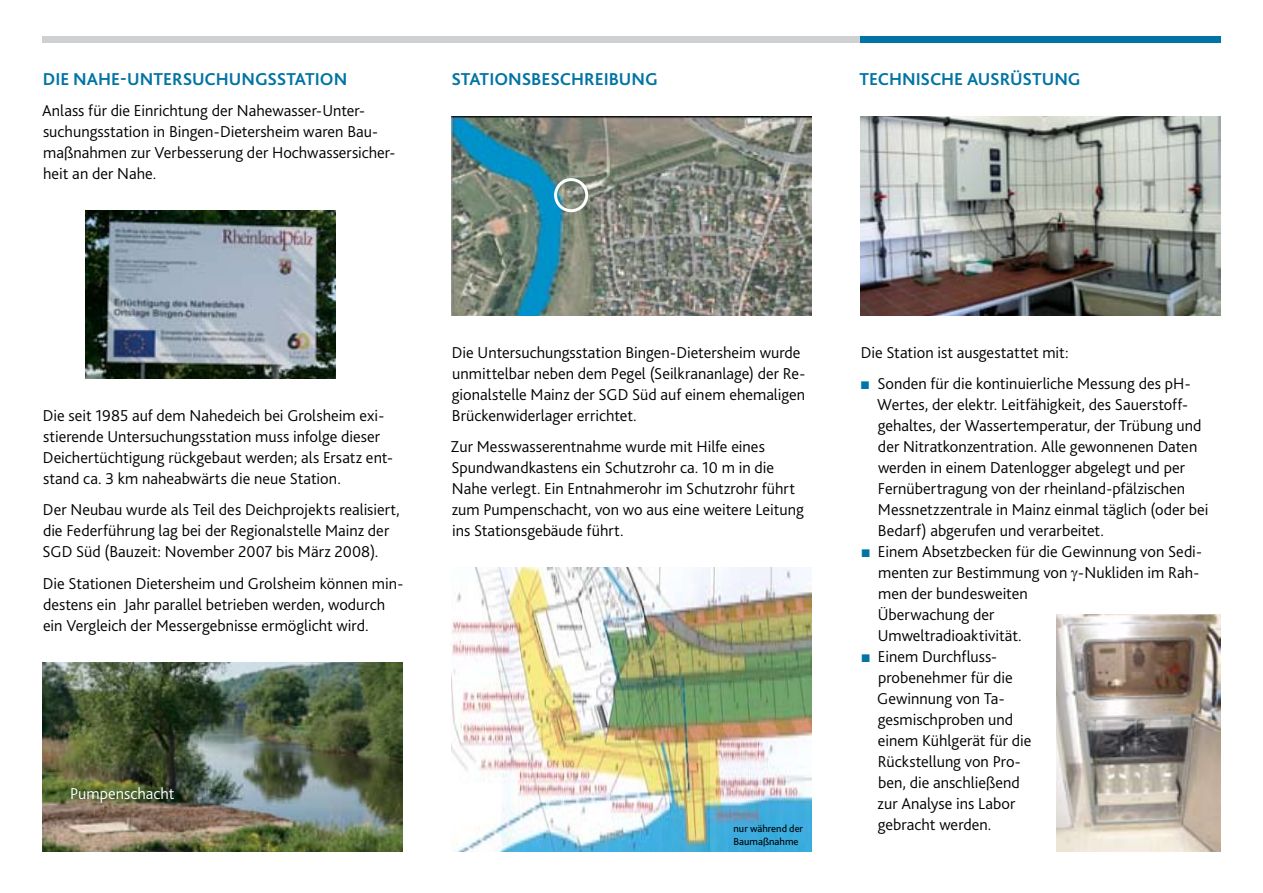
<style>
.page{position:relative;width:1263px;height:893px;background:#fff}
.page>*{position:absolute;margin:0;border:0;box-sizing:border-box;transform-origin:0 0}
.t1{font:700 18px "Bliss 2";color:#0074a4}
.t2{font:300 16.5px/21px "Bliss 2";color:#000}
.t3{font:300 16.5px "Bliss 2";color:#fff}
.t4{font:10.5px/12.6px "Bliss 2";color:#000}
.s1{font-family:"Arial";font-weight:400;color:#0074a4}
</style>
<div class="page">
<div style="left:43px;top:36px;width:817px;height:7px;background:#ced0d1"></div>
<div style="left:860px;top:36px;width:360px;height:7px;background:#0074a4"></div>
<img style="left:451px;top:568px;width:360px;height:283px">
<img style="left:1056px;top:614px;width:164px;height:237px">
<img style="left:86px;top:211px;width:250px;height:168px">
<img style="left:860px;top:116px;width:360px;height:200px">
<img style="left:43px;top:662px;width:360px;height:189px">
<img style="left:451px;top:116px;width:360px;height:200px">
<div style="left:554px;top:178px;width:34px;height:34px;border:3px solid #fff;border-radius:50%"></div>
<p class="t1" style="left:43px;top:68px;width:306px">DI E NAHE-U NTERSUCHUNGSSTATION</p>
<p class="t2" style="left:42px;top:100px;width:355px">Anlass für die Einrichtung der Nahewasser-Unter&shy;suchungsstation in Bingen-Dietersheim waren Bau&shy;maßnahmen zur Verbesserung der Hochwassersicher&shy;heit an der Nahe.</p>
<p class="t1" style="left:451px;top:68px;width:208px">STATIONSBESCHREIBUNG</p>
<p class="t1" style="left:859px;top:68px;width:223px">TECHNISCHE AUSRÜSTUNG</p>
<p class="t2" style="left:43px;top:404px;width:351px">Die seit 1985 auf dem Nahedeich bei Grolsheim exi&shy;stierende Untersuchungsstation muss infolge dieser Deichertüchtigung rückgebaut werden; als Ersatz ent&shy;stand ca. 3 km naheabwärts die neue Station.</p>
<p class="t2" style="left:42px;top:499px;width:359px">Der Neubau wurde als Teil des Deichprojekts realisiert, die Federführung lag bei der Regionalstelle Mainz der<br>SGD Süd (Bauzeit: November 2007 bis März 2008).</p>
<p class="t2" style="left:43px;top:572px;width:362px">Die Stationen Dietersheim und Grolsheim können min&shy;destens ein Jahr parallel betrieben werden, wodurch ein Vergleich der Messergebnisse ermöglicht wird.</p>
<p class="t2" style="left:452px;top:341px;width:355px">Die Untersuchungsstation Bingen-Dietersheim wurde unmittelbar neben dem Pegel (Seilkrananlage) der Re&shy;gionalstelle Mainz der SGD Süd auf einem ehemaligen Brückenwiderlager errichtet.</p>
<p class="t2" style="left:450px;top:436px;width:355px">Zur Messwasserentnahme wurde mit Hilfe eines Spundwandkastens ein Schutzrohr ca. 10 m in die Nahe verlegt. Ein Entnahmerohr im Schutzrohr führt zum Pumpenschacht, von wo aus eine weitere Leitung ins Stationsgebäude führt.</p>
<p class="t3" style="left:70px;top:783px;width:106px">Pumpenschacht</p>
<p class="t4" style="left:733px;top:822px;width:71px">nur während der<br>Baumaßnahme</p>
<p class="t2" style="left:861px;top:341px;width:209px">Die Station ist ausgestattet mit:</p>
<p class="t2" style="left:877px;top:373px;width:333px;text-indent:-17px"><span class="s1">■</span> Sonden für die kontinuierliche Messung des pH-Wertes, der elektr. Leitfähigkeit, des Sauerstoff&shy;gehaltes, der Wassertemperatur, der Trübung und der Nitratkonzentration. Alle gewonnenen Daten werden in einem Datenlogger abgelegt und per Fernübertragung von der rheinland-pfälzischen Messnetzzentrale in Mainz einmal täglich (oder bei Bedarf) abgerufen und verarbeitet.</p>
<p class="t2" style="left:878px;top:541px;width:326px;text-indent:-17px"><span class="s1">■</span> Einem Absetzbecken für die Gewinnung von Sedi&shy;menten zur Bestimmung von -Nukliden im Rah&shy;men der bundesweiten<br>Überwachung der<br>Umweltradioaktivität.</p>
<p class="t2" style="left:877px;top:646px;width:156px;text-indent:-17px"><span class="s1">■</span> Einem Durchfluss&shy;probenehmer für die<br>Gewinnung von Ta&shy;gesmischproben und einem Kühlgerät für die<br>Rückstellung von Pro&shy;ben, die anschließend zur Analyse ins Labor gebracht werden.</p>
</div>
